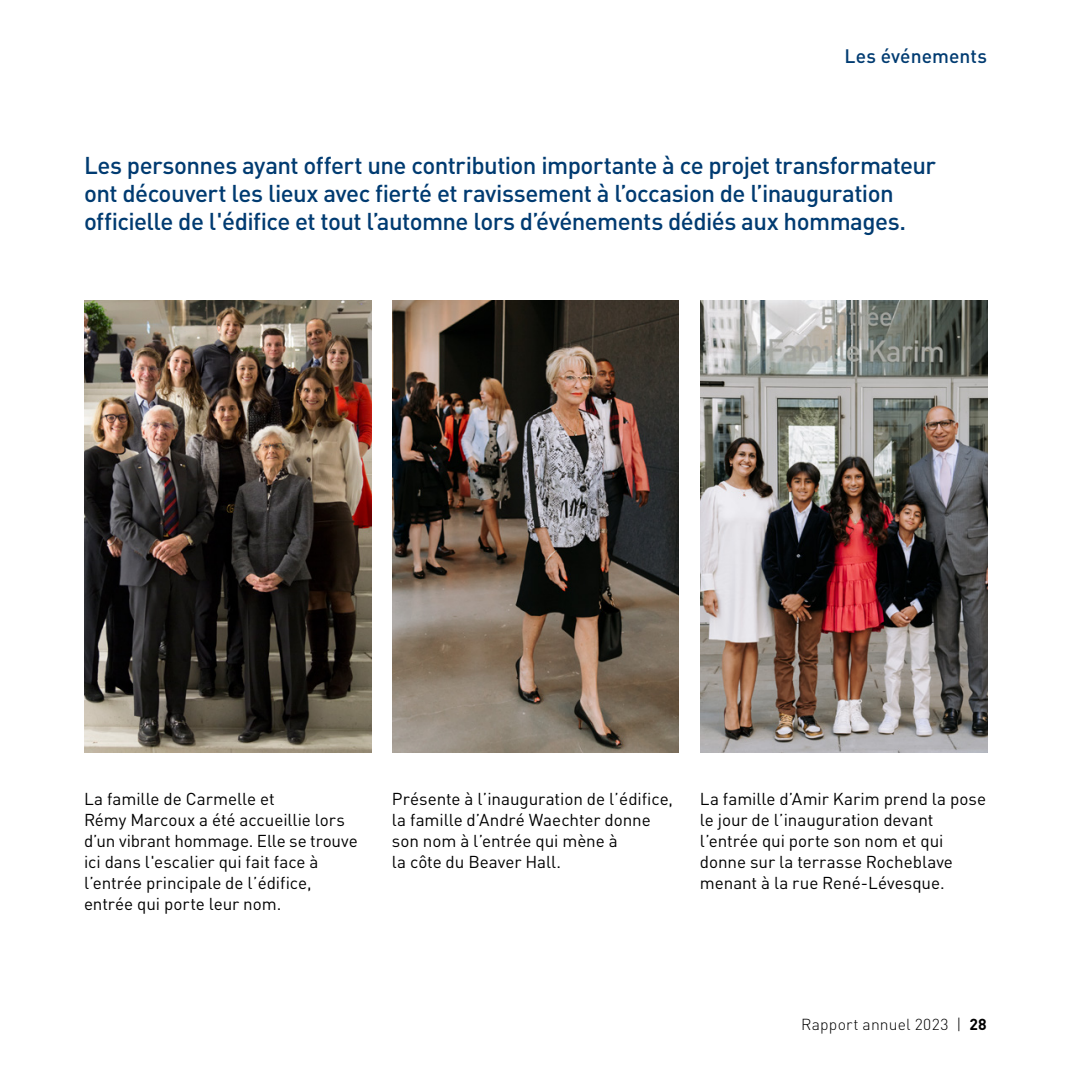
<style>
.page{position:relative;width:1071px;height:1071px;background:#fff}
.page>*{position:absolute;margin:0;border:0;box-sizing:border-box;transform-origin:0 0}
.t1{font:500 24.15px/28px "DINOT";letter-spacing:-.025em;color:#003b71}
.t2{font:500 19.25px "DINOT";color:#003b71}
.t3{font:17.15px/21px "DINOT";letter-spacing:-.005em;color:#000}
.t4{font:300 15.75px "DINOT";letter-spacing:.01em;color:#000}
.s1{font-weight:700}
</style>
<div class="page">
<img style="left:392px;top:301px;width:287px;height:451px">
<img style="left:700px;top:300px;width:287px;height:452px">
<img style="left:84px;top:300px;width:287px;height:452px">
<p class="t2" style="left:845px;top:44px;width:144px">Les événements</p>
<p class="t1" style="left:84px;top:151px;width:854px">Les personnes ayant offert une contribution importante à ce projet transformateur ont découvert les lieux avec fierté et ravissement à l’occasion de l’inauguration officielle de l'édifice et tout l’automne lors d’événements dédiés aux hommages.</p>
<p class="t3" style="left:84px;top:788px;width:275px">La famille de Carmelle et<br>Rémy Marcoux a été accueillie lors d’un vibrant hommage. Elle se trouve ici dans l'escalier qui fait face à l’entrée principale de l’édifice, entrée qui porte leur nom.</p>
<p class="t3" style="left:392px;top:788px;width:283px">Présente à l’inauguration de l’édifice, la famille d’André Waechter donne son nom à l’entrée qui mène à<br>la côte du Beaver Hall.</p>
<p class="t3" style="left:700px;top:788px;width:288px">La famille d’Amir Karim prend la pose le jour de l’inauguration devant l’entrée qui porte son nom et qui donne sur la terrasse Rocheblave menant à la rue René-Lévesque.</p>
<p class="t4" style="left:801px;top:1014px;width:187px">Rapport annuel 2023 | <span class="s1">28</span></p>
</div>
